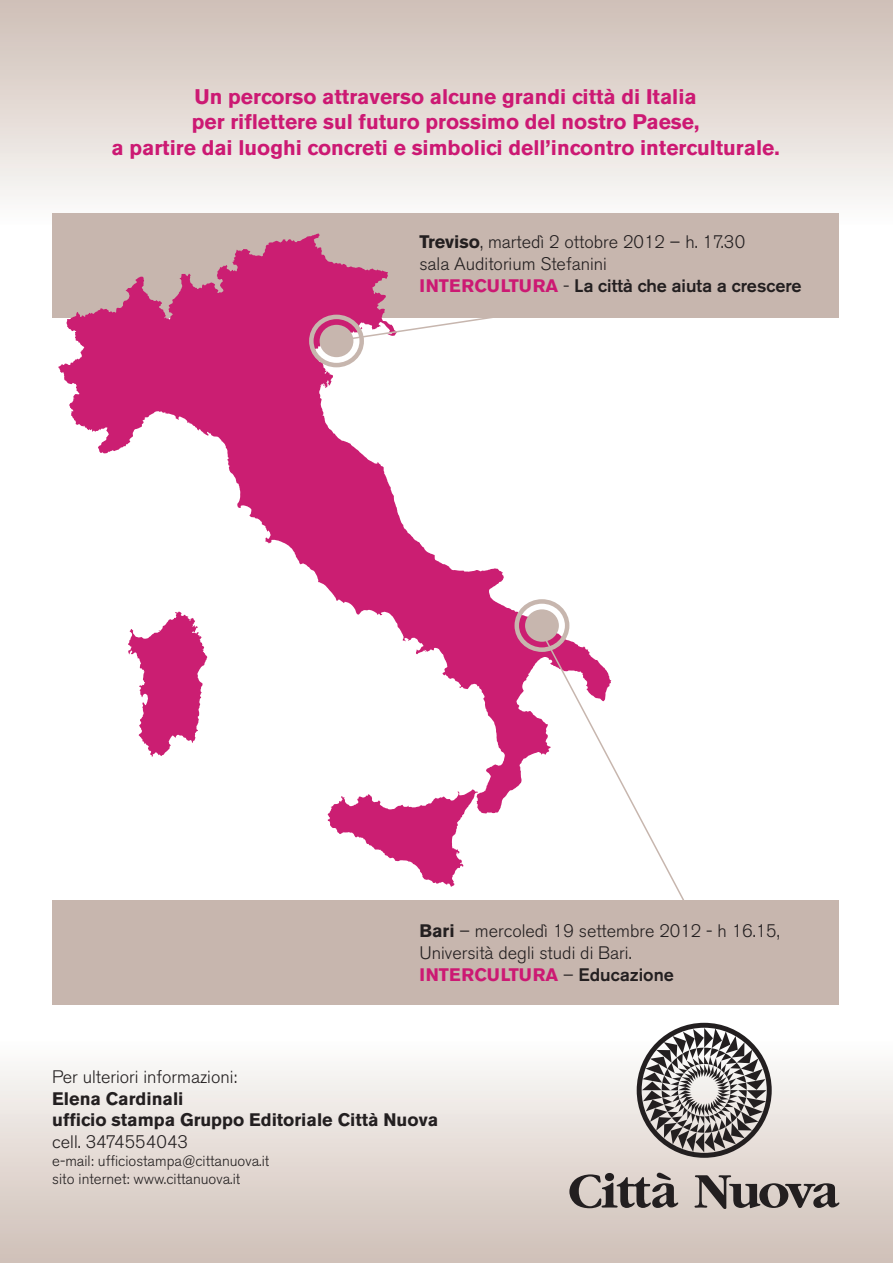
<style>
.page{position:relative;width:893px;height:1263px;background:#fff}
.page>*{position:absolute;margin:0;border:0;box-sizing:border-box;transform-origin:0 0}
.t1{font:700 21px/25.2px "Akzidenz Grotesk BE";color:#cc1973;text-align:center}
.t2{font:300 18px/21.6px "Akzidenz Grotesk BE";color:#231f20}
.t3{font:700 18px/21.6px "Akzidenz Grotesk BE";color:#231f20}
.t4{font:300 15px/18px "Akzidenz Grotesk BE";color:#231f20}
.s1{font-weight:700}
.s2{font-weight:700;color:#cc1973}
.s3{font-weight:500}
</style>
<div class="page">
<div style="left:0;top:0;width:893px;height:227px;background:linear-gradient(to bottom,#cebeb5,#fdfdfc)"></div>
<div style="left:0;top:1038px;width:893px;height:225px;background:linear-gradient(to bottom,#fdfdfc,#cebeb5)"></div>
<div style="left:52px;top:214px;width:787px;height:104px;background:#c7b6ae"></div>
<div style="left:52px;top:901px;width:787px;height:104px;background:#c7b6ae"></div>
<svg style="left:58px;top:233px;width:512px;height:580px"></svg>
<svg style="left:328px;top:789px;width:150px;height:98px"></svg>
<svg style="left:128px;top:611px;width:79px;height:146px"></svg>
<svg style="left:165px;top:316px;width:4px;height:4px"></svg>
<div style="left:320px;top:325px;width:33px;height:32px;background:#c7b6ae;border-radius:50%"></div>
<svg style="left:536px;top:624px;width:158px;height:277px"></svg>
<svg style="left:338px;top:300px;width:232px;height:42px"></svg>
<div style="left:309px;top:315px;width:55px;height:52px;border:4px solid #c7b6ae;border-radius:50%"></div>
<div style="left:525px;top:609px;width:34px;height:33px;background:#c7b6ae;border-radius:50%"></div>
<div style="left:514px;top:599px;width:55px;height:53px;border:4px solid #c7b6ae;border-radius:50%"></div>
<svg style="left:569px;top:1173px;width:109px;height:35px;background:#928a86"></svg>
<svg style="left:694px;top:1175px;width:145px;height:34px;background:#968d89"></svg>
<svg style="left:637px;top:1023px;width:135px;height:135px"></svg>
<p class="t1" style="left:112px;top:84px;width:670px">Un percorso attraverso alcune grandi città di Italia<br>per riflettere sul futuro prossimo del nostro Paese,<br>a partire dai luoghi concreti e simbolici dell’incontro interculturale.</p>
<p class="t2" style="left:419px;top:232px;width:384px"><span class="s1">Treviso</span>, martedì 2 ottobre 2012 – h. 17.30<br>sala Auditorium Stefanini<br><span class="s2">INTERCULTURA</span> - <span class="s3">La città che aiuta a crescere</span></p>
<p class="t2" style="left:419px;top:921px;width:362px"><span class="s1">Bari</span> – mercoledì 19 settembre 2012 - h 16.15,<br>Università degli studi di Bari.<br><span class="s2">INTERCULTURA</span> – <span class="s3">Educazione</span></p>
<p class="t2" style="left:52px;top:1066px;width:186px">Per ulteriori informazioni:</p>
<p class="t3" style="left:52px;top:1087px;width:387px">Elena Cardinali<br>ufficio stampa Gruppo Editoriale Città Nuova</p>
<p class="t2" style="left:52px;top:1131px;width:137px">cell. 3474554043</p>
<p class="t4" style="left:52px;top:1152px;width:218px">e-mail: ufficiostampa@cittanuova.it sito internet: www.cittanuova.it</p>
</div>
